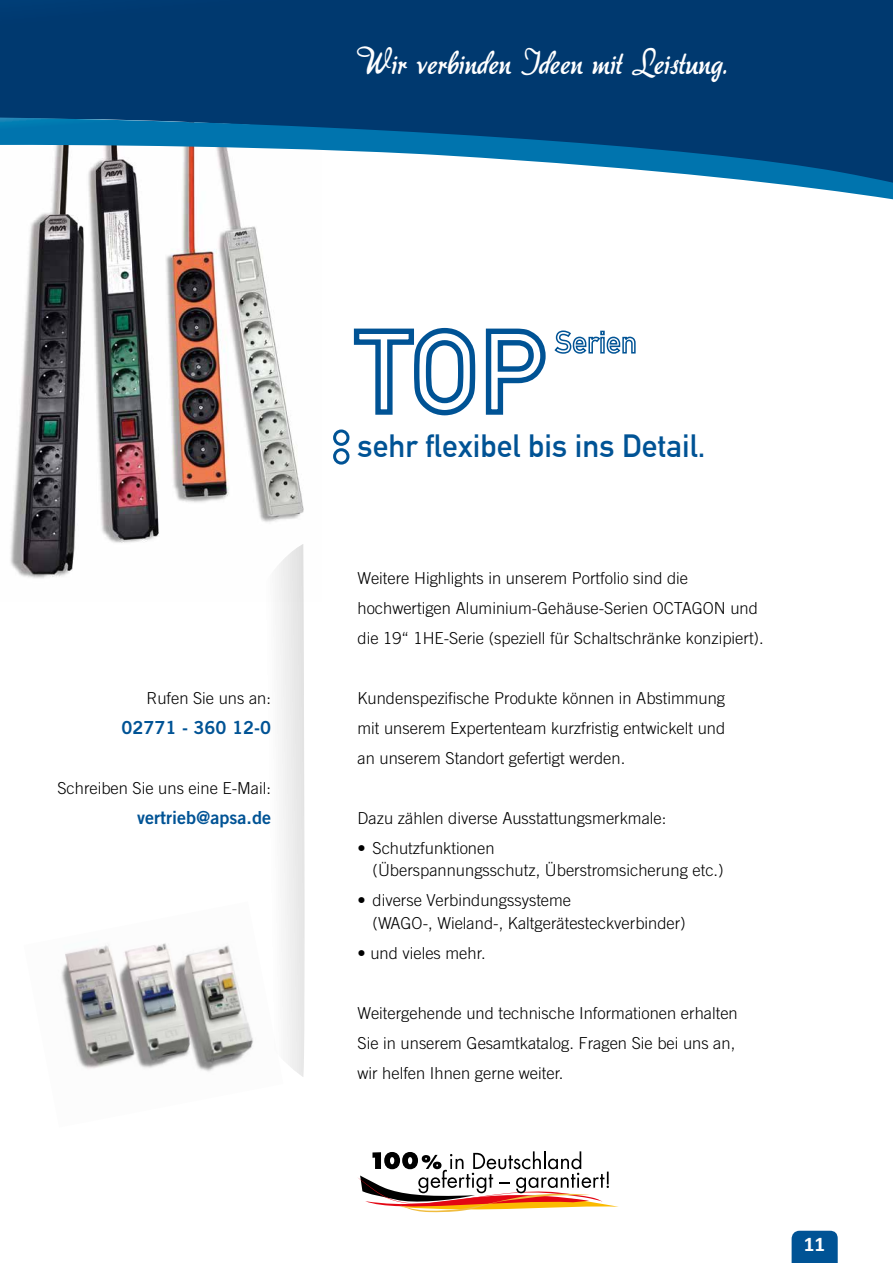
<style>
.page{position:relative;width:893px;height:1263px;background:#fff}
.page>*{position:absolute;margin:0;border:0;box-sizing:border-box;transform-origin:0 0}
.t1{font:31.5px "aka Dora";color:#fff}
.t2{font:700 31.5px "DIN Alternate";color:#005395}
.t3{font:700 21px "Calibri";color:#fff}
.t4{font:18px "Trade Gothic Bold Two";color:#005395}
.t5{font:300 16.5px/30px "Trade Gothic";color:#000}
</style>
<div class="page">
<svg style="left:792px;top:1231px;width:46px;height:32px"></svg>
<img style="left:10px;top:199px;width:294px;height:379px">
<img style="left:61px;top:943px;width:147px;height:129px">
<div style="left:0;top:0;width:893px;height:118px;background:#00396f"></div>
<svg style="left:0;top:118px;width:893px;height:81px"></svg>
<svg style="left:353px;top:327px;width:283px;height:89px"></svg>
<div style="left:333px;top:429px;width:16px;height:17px;border:3px solid #005395;border-radius:50%"></div>
<div style="left:333px;top:448px;width:16px;height:17px;border:3px solid #005395;border-radius:50%"></div>
<svg style="left:358px;top:1151px;width:261px;height:62px"></svg>
<svg style="left:208px;top:544px;width:97px;height:533px"></svg>
<h1 class="t1" style="left:357px;top:45px;width:371px">Wir verbinden Ideen mit Leistung.</h1>
<p class="t5" style="left:146px;top:683px;width:126px">Rufen Sie uns an:</p>
<p class="t4" style="left:122px;top:716px;width:151px">02771 - 360 12-0</p>
<p class="t5" style="left:57px;top:773px;width:215px">Schreiben Sie uns eine E-Mail:</p>
<p class="t4" style="left:137px;top:806px;width:135px">vertrieb@apsa.de</p>
<h1 class="t2" style="left:358px;top:422px;width:349px">sehr flexibel bis ins Detail.</h1>
<p class="t5" style="left:358px;top:563px;width:408px">Weitere Highlights in unserem Portfolio sind die hochwertigen Aluminium-Gehäuse-Serien OCTAGON und die 19“ 1HE-Serie (speziell für Schaltschränke konzipiert).</p>
<p class="t5" style="left:358px;top:683px;width:369px;text-align:justify">Kundenspezifische Produkte können in Abstimmung mit unserem Expertenteam kurzfristig entwickelt und an unserem Standort gefertigt werden.</p>
<p class="t5" style="left:358px;top:803px;width:310px">Dazu zählen diverse Ausstattungsmerkmale:</p>
<p class="t5" style="left:373px;top:836px;width:353px;line-height:22.5px;text-indent:-15px">• Schutzfunktionen<br>(Überspannungsschutz, Überstromsicherung etc.)</p>
<p class="t5" style="left:373px;top:889px;width:315px;line-height:22.5px;text-indent:-15px">• diverse Verbindungssysteme<br>(WAGO-, Wieland-, Kaltgerätesteckverbinder)</p>
<p class="t5" style="left:358px;top:938px;width:130px">• und vieles mehr.</p>
<p class="t5" style="left:358px;top:998px;width:382px">Weitergehende und technische Informationen erhalten<br>Sie in unserem Gesamtkatalog. Fragen Sie bei uns an, wir helfen Ihnen gerne weiter.</p>
<p class="t3" style="left:804px;top:1230px;width:23px">11</p>
</div>
